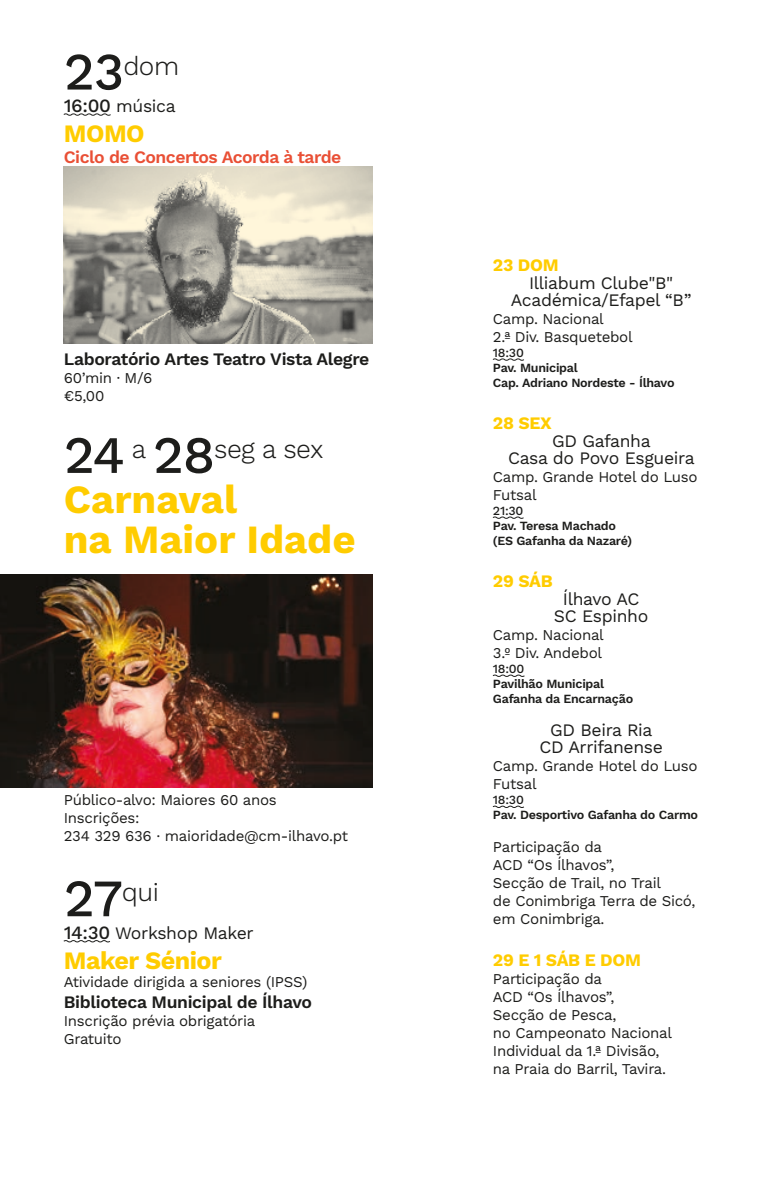
<style>
.page{position:relative;width:759px;height:1177px;background:#fff}
.page>*{position:absolute;margin:0;border:0;box-sizing:border-box;transform-origin:0 0}
.t1{font:700 40px/40px "Work Sans";color:#fc0}
.t2{font:300 26.25px "Work Sans";letter-spacing:-.02em;color:#1d1d1b}
.t3{font:700 25px "Work Sans";letter-spacing:-.02em;color:#fc0}
.t4{font:17.5px/17.5px "Work Sans";letter-spacing:-.02em;color:#1d1d1b;text-align:center}
.t5{font:600 17.5px "Work Sans";letter-spacing:-.02em;color:#1d1d1b}
.t6{font:600 17.5px "Work Sans";letter-spacing:-.03em;color:#e94f35}
.t7{font:700 17.5px "Work Sans";letter-spacing:-.02em;color:#fc0}
.t8{font:15px/18px "Work Sans";letter-spacing:-.02em;color:#1d1d1b}
.t9{font:600 12.5px/15px "Work Sans";letter-spacing:-.02em;color:#1d1d1b}
.t10{font:500 12.5px "Work Sans";letter-spacing:-.02em;color:#1d1d1b}
.s1{font-weight:500;font-size:52.5px}
.s2{font-weight:500;font-size:18.75px}
</style>
<div class="page">
<svg style="left:63px;top:113px;width:48px;height:3px"></svg>
<svg style="left:63px;top:940px;width:47px;height:2px"></svg>
<img style="left:64px;top:167px;width:308px;height:177px">
<img style="left:0;top:574px;width:372px;height:213px">
<svg style="left:492px;top:358px;width:32px;height:3px"></svg>
<svg style="left:492px;top:516px;width:32px;height:3px"></svg>
<svg style="left:492px;top:674px;width:33px;height:3px"></svg>
<svg style="left:492px;top:805px;width:32px;height:3px"></svg>
<h2 class="t2" style="left:64px;top:50px;width:117px"><span class="s1">23</span>dom</h2>
<p class="t4" style="left:64px;top:98px;width:113px"><span class="s2">16:00</span> música</p>
<h3 class="t3" style="left:64px;top:119px;width:82px">MOMO</h3>
<p class="t6" style="left:64px;top:147px;width:279px">Ciclo de Concertos Acorda à tarde</p>
<p class="t5" style="left:64px;top:349px;width:307px">Laboratório Artes Teatro Vista Alegre</p>
<p class="t8" style="left:64px;top:369px;width:90px">60’min ∙ M/6 €5,00</p>
<h2 class="t2" style="left:64px;top:433px;width:261px"><span class="s1">24</span> a <span class="s1">28</span>seg a sex</h2>
<h1 class="t1" style="left:64px;top:481px;width:293px">Carnaval<br>na Maior Idade</h1>
<p class="t8" style="left:64px;top:791px;width:286px">Público-alvo: Maiores 60 anos<br>Inscrições:<br>234 329 636 . maioridade@cm-ilhavo.pt</p>
<h2 class="t2" style="left:64px;top:876px;width:97px"><span class="s1">27</span>qui</h2>
<p class="t4" style="left:64px;top:924px;width:191px"><span class="s2">14:30</span> Workshop Maker</p>
<h3 class="t3" style="left:64px;top:945px;width:159px">Maker Sénior</h3>
<p class="t8" style="left:64px;top:973px;width:245px">Atividade dirigida a seniores (IPSS)</p>
<p class="t5" style="left:64px;top:991px;width:249px">Biblioteca Municipal de Ílhavo</p>
<p class="t8" style="left:64px;top:1012px;width:193px">Inscrição prévia obrigatória<br>Gratuito</p>
<p class="t7" style="left:493px;top:255px;width:67px">23 DOM</p>
<p class="t4" style="left:510px;top:274px;width:182px">Illiabum Clube"B"<br>Académica/Efapel “B”</p>
<p class="t8" style="left:493px;top:310px;width:141px">Camp. Nacional<br>2.ª Div. Basquetebol</p>
<p class="t10" style="left:493px;top:345px;width:32px">18:30</p>
<p class="t9" style="left:493px;top:361px;width:183px">Pav. Municipal<br>Cap. Adriano Nordeste - Ílhavo</p>
<p class="t7" style="left:493px;top:413px;width:60px">28 SEX</p>
<p class="t4" style="left:508px;top:432px;width:188px">GD Gafanha<br>Casa do Povo Esgueira</p>
<p class="t8" style="left:493px;top:468px;width:206px">Camp. Grande Hotel do Luso<br>Futsal</p>
<p class="t10" style="left:493px;top:503px;width:32px">21:30</p>
<p class="t9" style="left:493px;top:519px;width:141px">Pav. Teresa Machado (ES Gafanha da Nazaré)</p>
<p class="t7" style="left:493px;top:571px;width:61px">29 SÁB</p>
<p class="t4" style="left:553px;top:590px;width:96px">Ílhavo AC<br>SC Espinho</p>
<p class="t8" style="left:493px;top:626px;width:112px">Camp. Nacional<br>3.º Div. Andebol</p>
<p class="t10" style="left:493px;top:661px;width:33px">18:00</p>
<p class="t9" style="left:493px;top:677px;width:142px">Pavilhão Municipal<br>Gafanha da Encarnação</p>
<p class="t4" style="left:539px;top:721px;width:125px">GD Beira Ria<br>CD Arrifanense</p>
<p class="t8" style="left:493px;top:757px;width:206px">Camp. Grande Hotel do Luso<br>Futsal</p>
<p class="t10" style="left:493px;top:792px;width:32px">18:30</p>
<p class="t9" style="left:493px;top:808px;width:206px">Pav. Desportivo Gafanha do Carmo</p>
<p class="t8" style="left:493px;top:838px;width:204px">Participação da<br>ACD “Os Ílhavos”,<br>Secção de Trail, no Trail<br>de Conimbriga Terra de Sicó, em Conimbriga.</p>
<p class="t7" style="left:493px;top:950px;width:149px">29 E 1 SÁB E DOM</p>
<p class="t8" style="left:493px;top:970px;width:180px">Participação da<br>ACD “Os Ílhavos”,<br>Secção de Pesca,<br>no Campeonato Nacional<br>Individual da 1.ª Divisão, na Praia do Barril, Tavira.</p>
</div>
